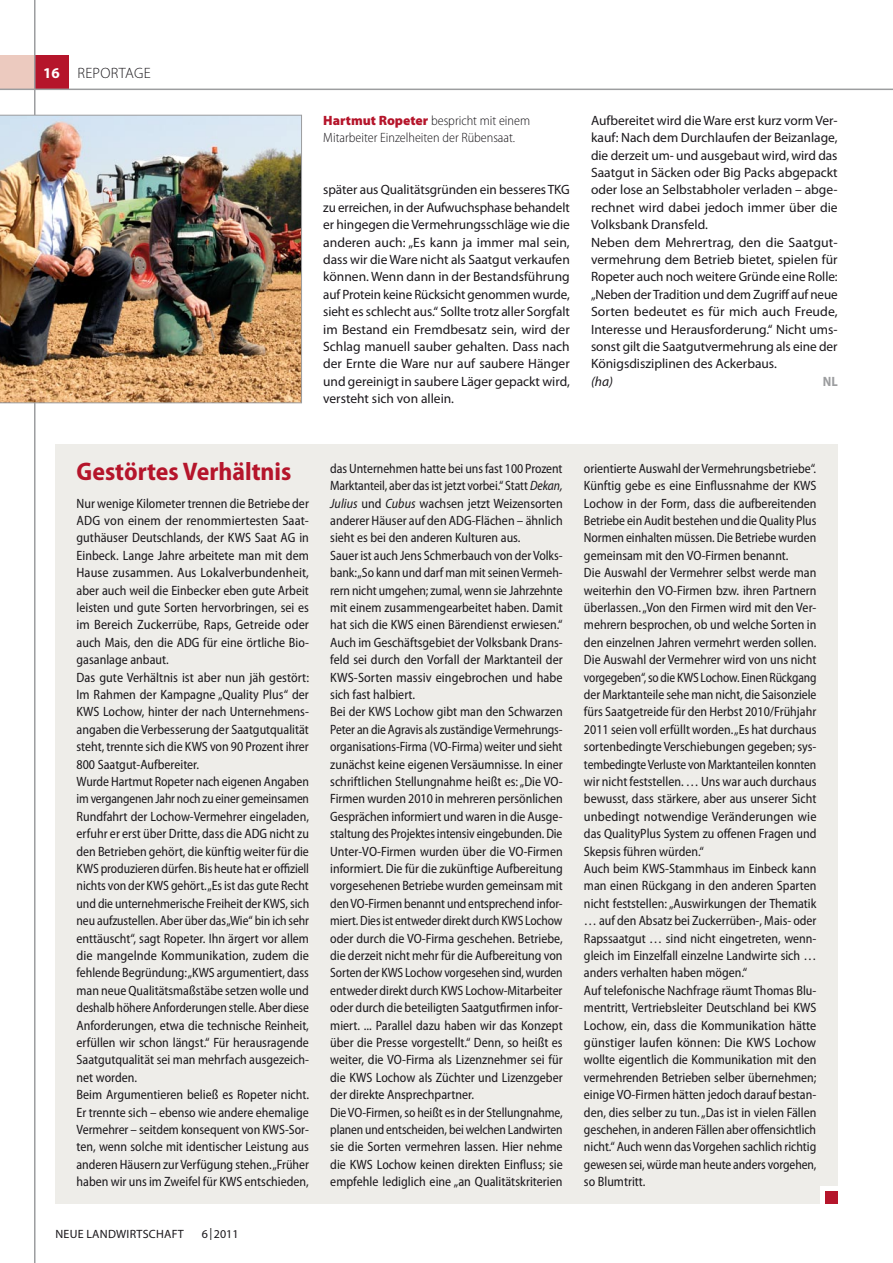
<style>
.page{position:relative;width:893px;height:1263px;background:#fff}
.page>*{position:absolute;margin:0;border:0;box-sizing:border-box;transform-origin:0 0}
.t1{font:700 semi-condensed 25.5px "Myriad Pro";color:#b5152b}
.t2{font:300 15px "Myriad Pro";letter-spacing:.02em;color:#1a171b}
.t3{font:semi-condensed 13.5px/17.4px "Myriad Pro";color:#1a171b;scale:.96 1}
.t4{font:semi-condensed 13.5px/17.4px "Myriad Pro";color:#1a171b}
.t5{font:13.5px/17.4px "Myriad Pro";color:#1a171b;text-align:justify}
.t6{font:300 semi-condensed 13.5px/17.4px "Myriad Pro";color:#1a171b}
.t7{font:italic 13.5px "Myriad Pro";color:#1a171b}
.t8{font:700 semi-condensed 13.5px "Myriad Pro";color:#9c9d9f}
.t9{font:12px "Myriad Pro";letter-spacing:.02em;color:#1a171b}
.s1{font-weight:700;color:#fff}
.s2{font-weight:900;font-stretch:normal;color:#b5152b}
.s3{font-style:italic}
</style>
<div class="page">
<div style="left:34px;top:55px;width:35px;height:35px;background:#b5152b"></div>
<hr style="left:34px;top:0;width:2px;height:1263px;background:#9c9d9f">
<div style="left:0;top:55px;width:34px;height:35px;background:#eccabf"></div>
<hr style="left:0;top:89px;width:893px;height:1px;background:#9c9d9f">
<div style="left:55px;top:444px;width:783px;height:759px;background:#eeede9"></div>
<div style="left:821px;top:1186px;width:17px;height:17px;background:#fff"></div>
<div style="left:825px;top:1191px;width:13px;height:12px;background:#b5152b"></div>
<img style="left:0;top:115px;width:302px;height:288px">
<p class="t2" style="left:43px;top:64px;width:109px"><span class="s1">16</span> REPORTAGE</p>
<p class="t6" style="left:323px;top:112px;width:208px"><span class="s2">Hartmut Ropeter</span> bespricht mit einem<br>Mitarbeiter Einzelheiten der Rübensaat.</p>
<p class="t5" style="left:323px;top:181px;width:248px">später aus Qualitätsgründen ein besseres TKG zu erreichen, in der Aufwuchsphase behandelt er hingegen die Vermehrungsschläge wie die anderen auch: „Es kann ja immer mal sein, dass wir die Ware nicht als Saatgut verkaufen können. Wenn dann in der Bestandsführung auf Protein keine Rücksicht genommen wurde, sieht es schlecht aus.“ Sollte trotz aller Sorgfalt im Bestand ein Fremdbesatz sein, wird der Schlag manuell sauber gehalten. Dass nach der Ernte die Ware nur auf saubere Hänger und gereinigt in saubere Läger gepackt wird, versteht sich von allein.</p>
<p class="t5" style="left:591px;top:111px;width:248px;text-align:left">Aufbereitet wird die Ware erst kurz vorm Ver&shy;kauf: Nach dem Durchlaufen der Beizanlage, die derzeit um- und ausgebaut wird, wird das Saatgut in Säcken oder Big Packs abgepackt oder lose an Selbstabholer verladen – abge&shy;rechnet wird dabei jedoch immer über die Volksbank Dransfeld.<br>Neben dem Mehrertrag, den die Saatgut&shy;vermehrung dem Betrieb bietet, spielen für Ropeter auch noch weitere Gründe eine Rolle: „Neben der Tradition und dem Zugriff auf neue Sorten bedeutet es für mich auch Freude, I nteresse und Herausforderung.“ Nicht ums&shy;sonst gilt die Saatgutvermehrung als eine der Königsdisziplinen des Ackerbaus.</p>
<p class="t7" style="left:591px;top:373px;width:23px">(ha)</p>
<p class="t8" style="left:823px;top:374px;width:16px">NL</p>
<h1 class="t1" style="left:77px;top:457px;width:216px">Gestörtes Verhältnis</h1>
<p class="t4" style="left:77px;top:495px;width:234px">Nur wenige Kilometer trennen die Betriebe der ADG von einem der renommiertesten Saat&shy;guthäuser Deutschlands, der KWS Saat AG in Einbeck. Lange Jahre arbeitete man mit dem Hause zusammen. Aus Lokalverbundenheit, aber auch weil die Einbecker eben gute Arbeit leisten und gute Sorten hervorbringen, sei es im Bereich Zuckerrübe, Raps, Getreide oder auch Mais, den die ADG für eine örtliche Bio&shy;gasanlage anbaut.<br>Das gute Verhältnis ist aber nun jäh gestört:<br>Im Rahmen der Kampagne „Quality Plus“ der KWS Lochow, hinter der nach Unternehmens&shy;angaben die Verbesserung der Saatgutqualität steht, trennte sich die KWS von 90 Prozent ihrer 800 Saatgut-Aufbereiter.<br>Wurde Hartmut Ropeter nach eigenen Angaben im vergangenen Jahr noch zu einer gemeinsamen Rundfahrt der Lochow-Vermehrer eingeladen, erfuhr er erst über Dritte, dass die ADG nicht zu den Betrieben gehört, die künftig weiter für die KWS produzieren dürfen. Bis heute hat er offiziell nichts von der KWS gehört. „Es ist das gute Recht und die unternehmerische Freiheit der KWS, sich neu aufzustellen. Aber über das „Wie“ bin ich sehr enttäuscht“, sagt Ropeter. Ihn ärgert vor allem die mangelnde Kommunikation, zudem die fehlende Begründung: „KWS argumentiert, dass man neue Qualitätsmaßstäbe setzen wolle und deshalb höhere Anforderungen stelle. Aber diese Anforderungen, etwa die technische Reinheit, erfüllen wir schon längst.“ Für herausragende Saatgutqualität sei man mehrfach ausgezeich&shy;net worden.<br>Beim Argumentieren beließ es Ropeter nicht.<br>Er trennte sich – ebenso wie andere ehemalige Vermehrer – seitdem konsequent von KWS-Sor&shy;ten, wenn solche mit identischer Leistung aus anderen Häusern zur Verfügung stehen. „Früher haben wir uns im Zweifel für KWS entschieden,</p>
<p class="t9" style="left:55px;top:1227px;width:130px">Neue Landwirtschaft</p>
<p class="t9" style="left:202px;top:1227px;width:38px">6|2011</p>
<p class="t3" style="left:330px;top:460px;width:244px">das Unternehmen hatte bei uns fast 100 Prozent Marktanteil, aber das ist jetzt vorbei.“ Statt <span class="s3">Dekan, Julius</span> und <span class="s3">Cubus</span> wachsen jetzt Weizensorten anderer Häuser auf den ADG-Flächen – ähnlich sieht es bei den anderen Kulturen aus.<br>Sauer ist auch Jens Schmerbauch von der Volks&shy;bank: „So kann und darf man mit seinen Vermeh&shy;rern nicht umgehen; zumal, wenn sie Jahrzehnte mit einem zusammengearbeitet haben. Damit hat sich die KWS einen Bärendienst erwiesen.“ Auch im Geschäftsgebiet der Volksbank Drans&shy;feld sei durch den Vorfall der Marktanteil der KWS-Sorten massiv eingebrochen und habe sich fast halbiert.<br>Bei der KWS Lochow gibt man den Schwarzen Peter an die Agravis als zuständige Vermehrungs&shy;organisations-Firma (VO-Firma) weiter und sieht zunächst keine eigenen Versäumnisse. In einer schriftlichen Stellungnahme heißt es: „Die VO-Firmen wurden 2010 in mehreren persönlichen Gesprächen informiert und waren in die Ausge&shy;staltung des Projektes intensiv eingebunden. Die Unter-VO-Firmen wurden über die VO-Firmen informiert. Die für die zukünftige Aufbereitung vorgesehenen Betriebe wurden gemeinsam mit den VO-Firmen benannt und entsprechend infor&shy;miert. Dies ist entweder direkt durch KWS Lochow oder durch die VO-Firma geschehen. Betriebe, die derzeit nicht mehr für die Aufbereitung von Sorten der KWS Lochow vorgesehen sind, wurden entweder direkt durch KWS Lochow-Mitarbeiter oder durch die beteiligten Saatgutfirmen infor&shy;miert. ... Parallel dazu haben wir das Konzept über die Presse vorgestellt.“ Denn, so heißt es weiter, die VO-Firma als Lizenznehmer sei für die KWS Lochow als Züchter und Lizenzgeber der direkte Ansprechpartner.<br>Die VO-Firmen, so heißt es in der Stellungnahme, planen und entscheiden, bei welchen Landwirten sie die Sorten vermehren lassen. Hier nehme die KWS Lochow keinen direkten Einfluss; sie empfehle lediglich eine „an Qualitätskriterien</p>
<p class="t3" style="left:584px;top:460px;width:244px">orientierte Auswahl der Vermehrungsbetriebe“.<br>Künftig gebe es eine Einflussnahme der KWS Lochow in der Form, dass die aufbereitenden Betriebe ein Audit bestehen und die Quality Plus Normen einhalten müssen. Die Betriebe wurden gemeinsam mit den VO-Firmen benannt.<br>Die Auswahl der Vermehrer selbst werde man weiterhin den VO-Firmen bzw. ihren Partnern überlassen. „Von den Firmen wird mit den Ver&shy;mehrern besprochen, ob und welche Sorten in den einzelnen Jahren vermehrt werden sollen.<br>Die Auswahl der Vermehrer wird von uns nicht vorgegeben“, so die KWS Lochow. Einen Rückgang der Marktanteile sehe man nicht, die Saisonziele fürs Saatgetreide für den Herbst 2010/Frühjahr 2011 seien voll erfüllt worden. „Es hat durchaus sortenbedingte Verschiebungen gegeben; sys&shy;tembedingte Verluste von Marktanteilen konnten wir nicht feststellen. … Uns war auch durchaus bewusst, dass stärkere, aber aus unserer Sicht unbedingt notwendige Veränderungen wie das QualityPlus System zu offenen Fragen und Skepsis führen würden.“<br>Auch beim KWS-Stammhaus im Einbeck kann man einen Rückgang in den anderen Sparten nicht feststellen: „Auswirkungen der Thematik … auf den Absatz bei Zuckerrüben-, Mais- oder Rapssaatgut … sind nicht eingetreten, wenn&shy;gleich im Einzelfall einzelne Landwirte sich … anders verhalten haben mögen.“<br>Auf telefonische Nachfrage räumt Thomas Blu&shy;mentritt, Vertriebsleiter Deutschland bei KWS Lochow, ein, dass die Kommunikation hätte günstiger laufen können: Die KWS Lochow wollte eigentlich die Kommunikation mit den vermehrenden Betrieben selber übernehmen; einige VO-Firmen hätten jedoch darauf bestan&shy;den, dies selber zu tun. „Das ist in vielen Fällen geschehen, in anderen Fällen aber offensichtlich nicht.“ Auch wenn das Vorgehen sachlich richtig gewesen sei, würde man heute anders vorgehen, so Blumtritt.</p>
</div>
